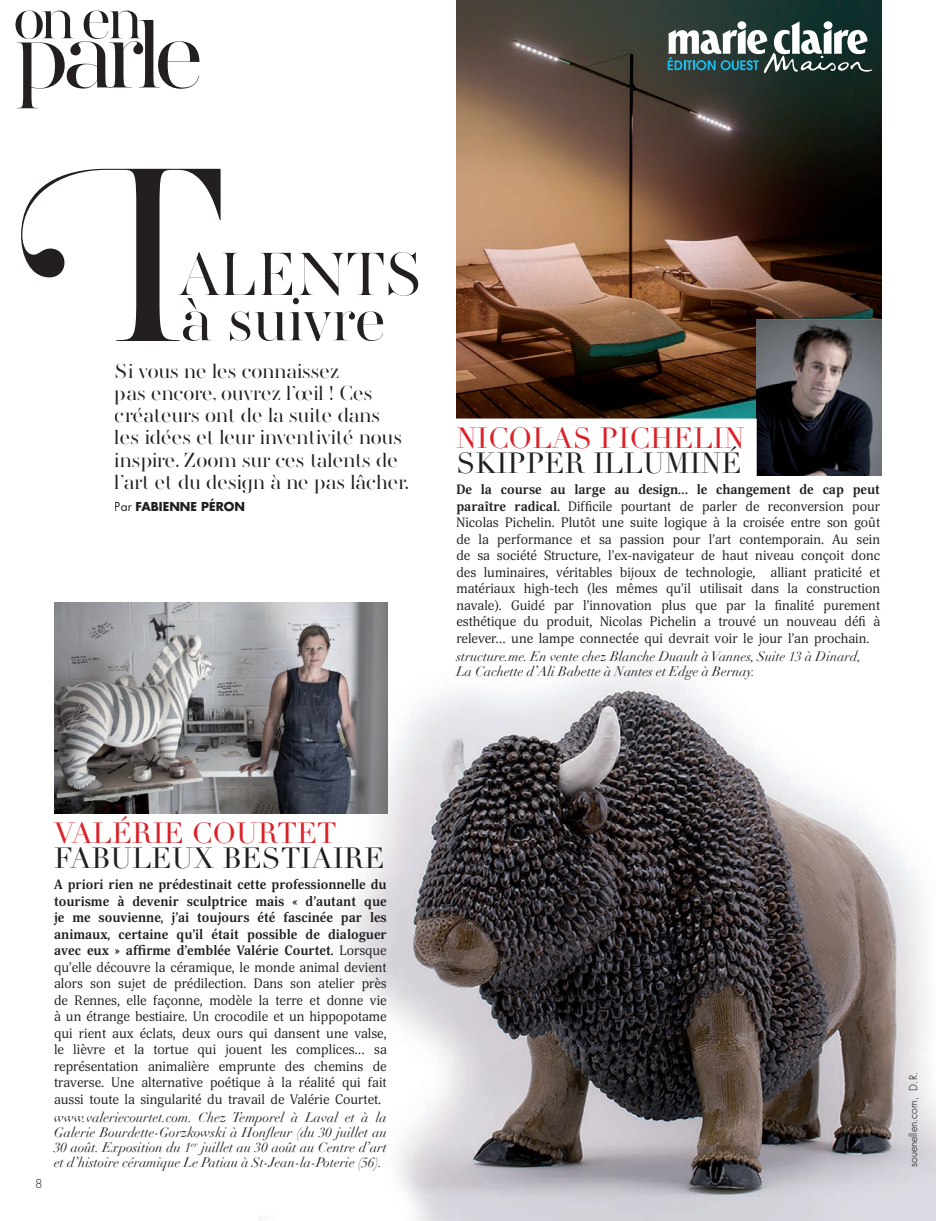
<style>
.page{position:relative;width:936px;height:1221px;background:#fff}
.page>*{position:absolute;margin:0;border:0;box-sizing:border-box;transform-origin:0 0}
.t1{font:300 255.3px "AW Conqueror Didot";color:#231f20}
.t2{font:300 100.05px "AW Conqueror Didot";letter-spacing:-.07em;color:#231f20}
.t3{font:300 62.4px/45.2px "AW Conqueror Didot";color:#231f20}
.t4{font:300 60px "AW Conqueror Didot";color:#231f20}
.t5{font:28.5px "Didot";color:#231f20}
.t6{font:28.5px "Didot";color:#da2128}
.t7{font:300 21px/22.2px "AW Conqueror Didot";color:#231f20}
.t8{font:13.5px/16.5px "Margon 360";color:#231f20;text-align:justify}
.t9{font:italic 13.5px/15px "Didot";color:#231f20;text-align:justify}
.t10{font:700 12px "Futura";color:#231f20}
.t11{font:300 12px "Futura";color:#231f20}
.t12{font:300 10.5px "Futura";color:#000}
.s1{font-weight:400}
.s2{font-weight:700}
</style>
<div class="page">
<img style="left:258px;top:669px;width:677px;height:551px">
<img style="left:456px;top:0;width:425px;height:418px">
<svg style="left:667px;top:21px;width:205px;height:53px"></svg>
<img style="left:756px;top:319px;width:125px;height:156px">
<img style="left:54px;top:602px;width:334px;height:211px">
<svg style="left:456px;top:418px;width:300px;height:1px"></svg>
<h3 class="t4" style="left:13px;top:-27px;width:130px">on en</h3>
<h2 class="t2" style="left:14px;top:-22px;width:192px">parle</h2>
<h1 class="t1" style="left:13px;top:61px;width:216px">T</h1>
<h3 class="t3" style="left:178px;top:251px;width:247px">ALENTS à suivre</h3>
<h3 class="t7" style="left:115px;top:359px;width:296px">Si vous ne les connaissez<br>pas encore, ouvrez l’œil ! Ces créateurs ont de la suite dans les idées et leur inventivité nous inspire. Zoom sur ces talents de l’art et du design à ne pas lâcher.</h3>
<p class="t10" style="left:115px;top:498px;width:132px"><span class="s1">Par</span> FABIENNE PÉRON</p>
<h3 class="t6" style="left:456px;top:421px;width:290px">NICOLAS PICHELIN</h3>
<h3 class="t5" style="left:456px;top:446px;width:286px">SKIPPER ILLUMINÉ</h3>
<p class="t8" style="left:456px;top:481px;width:425px"><span class="s2">De la course au large au design… le changement de cap peut paraître radical.</span> Difficile pourtant de parler de reconversion pour Nicolas Pichelin. Plutôt une suite logique à la croisée entre son goût de la performance et sa passion pour l’art contemporain. Au sein de sa société Structure, l’ex-navigateur de haut niveau conçoit donc des luminaires, véritables bijoux de technologie, alliant praticité et matériaux high-tech (les mêmes qu’il utilisait dans la construction navale). Guidé par l’innovation plus que par la finalité purement esthétique du produit, Nicolas Pichelin a trouvé un nouveau défi à relever… une lampe connectée qui devrait voir le jour l’an prochain.</p>
<p class="t9" style="left:456px;top:649px;width:406px">structure.me. En vente chez Blanche Duault à Vannes, Suite 13 à Dinard,<br>La Cachette d’Ali Babette à Nantes et Edge à Bernay.</p>
<p class="t11" style="left:35px;top:1175px;width:9px">8</p>
<h3 class="t6" style="left:54px;top:815px;width:284px">VALÉRIE COURTET</h3>
<h3 class="t5" style="left:54px;top:841px;width:332px">FABULEUX BESTIAIRE</h3>
<p class="t8" style="left:54px;top:876px;width:334px"><span class="s2">A priori rien ne prédestinait cette professionnelle du tourisme à devenir sculptrice mais « d’autant que je me souvienne, j’ai toujours été fascinée par les animaux, certaine qu’il était possible de dialoguer avec eux » affirme d’emblée Valérie Courtet.</span> Lorsque qu’elle découvre la céramique, le monde animal devient alors son sujet de prédilection. Dans son atelier près de Rennes, elle façonne, modèle la terre et donne vie à un étrange bestiaire. Un crocodile et un hippopotame qui rient aux éclats, deux ours qui dansent une valse, le lièvre et la tortue qui jouent les complices… sa représentation animalière emprunte des chemins de traverse. Une alternative poétique à la réalité qui fait aussi toute la singularité du travail de Valérie Courtet.</p>
<p class="t9" style="left:54px;top:1109px;width:334px">www.valeriecourtet.com. Chez Temporel à Laval et à la Galerie Bourdette-Gorzkowski à Honfleur (du 30 juillet au 30 août. Exposition du 1<sup>er</sup> juillet au 30 août au Centre d’art et d’histoire céramique Le Patiau à St-Jean-la-Poterie (56).</p>
<p class="t12" style="left:906px;top:1166px;width:97px;rotate:-90deg">souenellen.com, D.R.</p>
</div>
